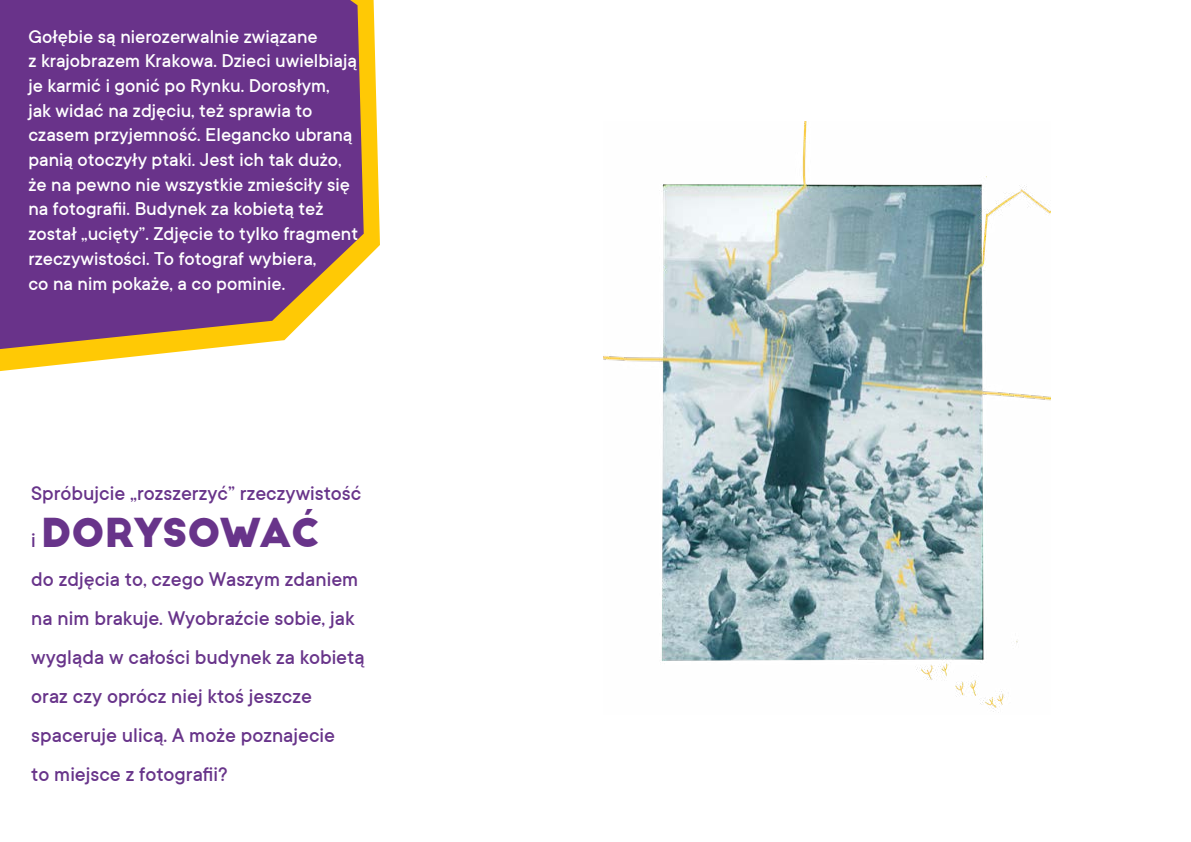
<style>
.page{position:relative;width:1191px;height:842px;background:#fff}
.page>*{position:absolute;margin:0;border:0;box-sizing:border-box;transform-origin:0 0}
.t1{font:700 39px "Big John PRO";letter-spacing:-.005em;color:#68348a}
.t2{font:500 22px/39px "TT Commons";color:#68348a}
.t3{font:500 20.6px/24.7px "TT Commons";color:#fff}
.s1{font-family:"TT Commons";font-weight:500;font-size:22px}
</style>
<div class="page">
<svg style="left:0;top:0;width:380px;height:371px"></svg>
<svg style="left:0;top:0;width:364px;height:349px;background:#764286"></svg>
<img style="left:603px;top:122px;width:447px;height:591px">
<p class="t3" style="left:28px;top:24px;width:331px">Gołębie są nierozerwalnie związane<br>z krajobrazem Krakowa. Dzieci uwielbiają je karmić i gonić po Rynku. Dorosłym,<br>jak widać na zdjęciu, też sprawia to czasem przyjemność. Elegancko ubraną panią otoczyły ptaki. Jest ich tak dużo, że na pewno nie wszystkie zmieściły się na fotografii. Budynek za kobietą też został „ucięty”. Zdjęcie to tylko fragment rzeczywistości. To fotograf wybiera,<br>co na nim pokaże, a co pominie.</p>
<p class="t2" style="left:31px;top:474px;width:331px">Spróbujcie „rozszerzyć” rzeczywistość</p>
<h1 class="t1" style="left:31px;top:509px;width:290px"><span class="s1">i</span> DORYSOWAĆ</h1>
<p class="t2" style="left:31px;top:560px;width:335px">do zdjęcia to, czego Waszym zdaniem na nim brakuje. Wyobraźcie sobie, jak wygląda w całości budynek za kobietą oraz czy oprócz niej ktoś jeszcze spaceruje ulicą. A może poznajecie<br>to miejsce z fotografii?</p>
</div>
